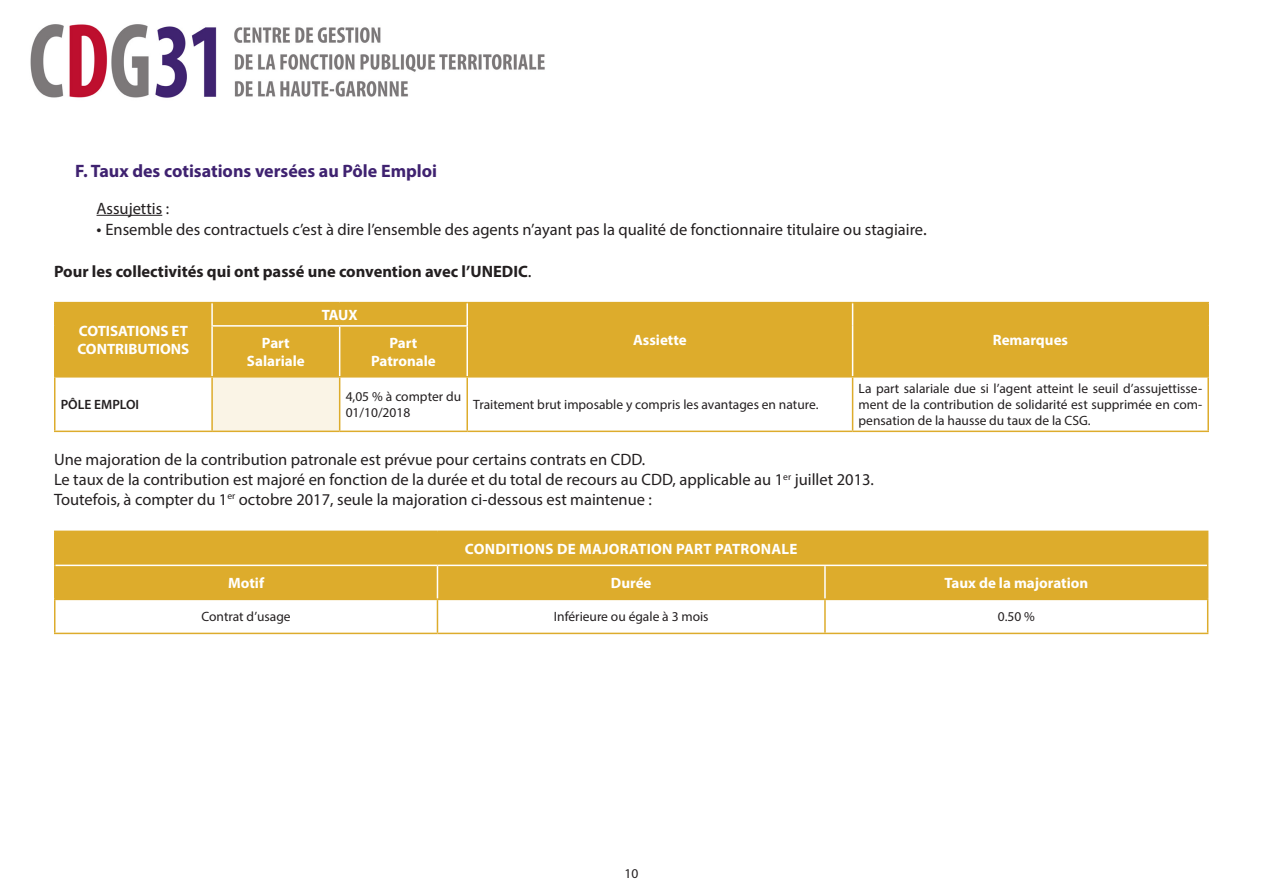
<style>
.page{position:relative;width:1263px;height:893px;background:#fff}
.page>*{position:absolute;margin:0;border:0;box-sizing:border-box;transform-origin:0 0}
.t1{font:700 18px "Myriad Pro";color:#3f2270}
.t2{font:16.5px "Myriad Pro";color:#231f20}
.t3{font:700 16.5px "Myriad Pro";color:#231f20}
.t4{font:700 15px/18px "Myriad Pro";color:#fff}
.t5{font:700 15px "Myriad Pro";letter-spacing:.02em;color:#fff}
.t6{font:13.5px/16.2px "Myriad Pro";color:#231f20}
.t7{font:600 13.5px "Myriad Pro";color:#231f20}
.s1{font-size:18px}
.s2{font-weight:400;font-size:18px}
</style>
<div class="page">
<img style="left:30px;top:24px;width:515px;height:74px">
<hr style="left:97px;top:215px;width:65px;height:1px;background:#231f20">
<div style="left:56px;top:303px;width:1151px;height:73px;background:#ddac2c"></div>
<div style="left:212px;top:377px;width:128px;height:54px;background:#faf4e6"></div>
<hr style="left:54px;top:302px;width:158px;height:1px;background:#ddac2c">
<hr style="left:54px;top:303px;width:2px;height:23px;background:#ddac2c">
<hr style="left:54px;top:326px;width:2px;height:50px;background:#ddac2c">
<hr style="left:212px;top:302px;width:128px;height:1px;background:#ddac2c">
<hr style="left:340px;top:302px;width:127px;height:1px;background:#ddac2c">
<hr style="left:467px;top:302px;width:386px;height:1px;background:#ddac2c">
<hr style="left:853px;top:302px;width:356px;height:1px;background:#ddac2c">
<hr style="left:1207px;top:303px;width:2px;height:23px;background:#ddac2c">
<hr style="left:1207px;top:326px;width:2px;height:50px;background:#ddac2c">
<hr style="left:211px;top:303px;width:2px;height:22px;background:#fff">
<hr style="left:466px;top:303px;width:2px;height:22px;background:#fff">
<svg style="left:852px;top:303px;width:1px;height:23px"></svg>
<hr style="left:852px;top:326px;width:1px;height:50px;background:#fff">
<hr style="left:211px;top:325px;width:129px;height:2px;background:#fff">
<hr style="left:211px;top:327px;width:2px;height:49px;background:#fff">
<hr style="left:340px;top:325px;width:128px;height:2px;background:#fff">
<hr style="left:339px;top:327px;width:1px;height:49px;background:#fff">
<hr style="left:466px;top:327px;width:2px;height:49px;background:#fff">
<hr style="left:54px;top:376px;width:158px;height:2px;background:#ddac2c">
<hr style="left:54px;top:378px;width:2px;height:53px;background:#ddac2c">
<hr style="left:212px;top:376px;width:128px;height:2px;background:#ddac2c">
<hr style="left:211px;top:378px;width:2px;height:53px;background:#ddac2c">
<hr style="left:340px;top:376px;width:127px;height:2px;background:#ddac2c">
<hr style="left:339px;top:378px;width:1px;height:53px;background:#ddac2c">
<hr style="left:467px;top:376px;width:386px;height:2px;background:#ddac2c">
<hr style="left:466px;top:378px;width:2px;height:53px;background:#ddac2c">
<hr style="left:853px;top:376px;width:356px;height:2px;background:#ddac2c">
<hr style="left:852px;top:378px;width:1px;height:53px;background:#ddac2c">
<hr style="left:1207px;top:378px;width:2px;height:53px;background:#ddac2c">
<hr style="left:54px;top:431px;width:158px;height:1px;background:#ddac2c">
<hr style="left:212px;top:431px;width:128px;height:1px;background:#ddac2c">
<hr style="left:340px;top:431px;width:127px;height:1px;background:#ddac2c">
<hr style="left:467px;top:431px;width:386px;height:1px;background:#ddac2c">
<hr style="left:853px;top:431px;width:356px;height:1px;background:#ddac2c">
<div style="left:56px;top:532px;width:1151px;height:67px;background:#ddac2c"></div>
<hr style="left:54px;top:531px;width:383px;height:1px;background:#ddac2c">
<hr style="left:54px;top:532px;width:2px;height:33px;background:#ddac2c">
<hr style="left:437px;top:531px;width:388px;height:1px;background:#ddac2c">
<hr style="left:825px;top:531px;width:383px;height:1px;background:#ddac2c">
<hr style="left:54px;top:565px;width:2px;height:34px;background:#ddac2c">
<hr style="left:1207px;top:532px;width:1px;height:33px;background:#ddac2c">
<hr style="left:1207px;top:565px;width:1px;height:34px;background:#ddac2c">
<hr style="left:56px;top:565px;width:381px;height:1px;background:#fff">
<hr style="left:437px;top:565px;width:388px;height:1px;background:#fff">
<hr style="left:825px;top:565px;width:382px;height:1px;background:#fff">
<hr style="left:824px;top:566px;width:2px;height:33px;background:#fff">
<hr style="left:437px;top:566px;width:1px;height:33px;background:#fff">
<hr style="left:54px;top:599px;width:383px;height:1px;background:#ddac2c">
<hr style="left:54px;top:600px;width:2px;height:33px;background:#ddac2c">
<hr style="left:437px;top:599px;width:388px;height:1px;background:#ddac2c">
<hr style="left:437px;top:600px;width:1px;height:33px;background:#ddac2c">
<hr style="left:825px;top:599px;width:383px;height:1px;background:#ddac2c">
<hr style="left:824px;top:600px;width:2px;height:33px;background:#ddac2c">
<hr style="left:1207px;top:600px;width:1px;height:33px;background:#ddac2c">
<hr style="left:54px;top:633px;width:383px;height:1px;background:#ddac2c">
<hr style="left:437px;top:633px;width:388px;height:1px;background:#ddac2c">
<hr style="left:825px;top:633px;width:383px;height:1px;background:#ddac2c">
<p class="t1" style="left:75px;top:160px;width:363px">F. Taux des cotisations versées au Pôle Emploi</p>
<p class="t2" style="left:97px;top:198px;width:74px">Assujettis :</p>
<p class="t2" style="left:97px;top:220px;width:832px"><span class="s1">•</span> Ensemble des contractuels c’est à dire l’ensemble des agents n’ayant pas la qualité de fonctionnaire titulaire ou stagiaire<span class="s1">.</span></p>
<p class="t3" style="left:54px;top:260px;width:479px">Pour les collectivités qui ont passé une convention avec l’UNEDIC<span class="s2">.</span></p>
<p class="t4" style="left:77px;top:322px;width:113px">COTISATIONS ET<br>CONTRIBUTIONS</p>
<p class="t4" style="left:322px;top:305px;width:37px">TAUX</p>
<p class="t4" style="left:262px;top:333px;width:29px">Part</p>
<p class="t4" style="left:633px;top:331px;width:55px">Assiette</p>
<p class="t4" style="left:993px;top:331px;width:77px">Remarques</p>
<p class="t4" style="left:247px;top:351px;width:59px">Salariale</p>
<p class="t4" style="left:389px;top:333px;width:29px">Part</p>
<p class="t4" style="left:371px;top:351px;width:66px">Patronale</p>
<p class="t7" style="left:61px;top:396px;width:80px">PÔLE EMPLOI</p>
<p class="t6" style="left:346px;top:388px;width:117px">4,05 % à compter du<br>01/10/2018</p>
<p class="t6" style="left:473px;top:396px;width:347px">Traitement brut imposable y compris les avantages en nature.</p>
<p class="t6" style="left:859px;top:380px;width:345px;text-align:justify">La part salariale due si l’agent atteint le seuil d’assujettisse&shy;ment de la contribution de solidarité est supprimée en com&shy;pensation de la hausse du taux de la CSG.</p>
<p class="t2" style="left:54px;top:449px;width:593px">Une majoration de la contribution patronale est prévue pour certains contrats en CDD.</p>
<p class="t2" style="left:54px;top:469px;width:821px">Le taux de la contribution est majoré en fonction de la durée et du total de recours au CDD, applicable au 1<sup>er</sup> juillet 2013.</p>
<p class="t2" style="left:54px;top:489px;width:599px">Toutefois, à compter du 1<sup>er</sup> octobre 2017, seule la majoration ci-dessous est maintenue :</p>
<p class="t5" style="left:465px;top:539px;width:334px">CONDITIONS DE MAJORATION PART PATRONALE</p>
<p class="t4" style="left:228px;top:573px;width:38px">Motif</p>
<p class="t4" style="left:611px;top:573px;width:42px">Durée</p>
<p class="t4" style="left:944px;top:573px;width:145px">Taux de la majoration</p>
<p class="t6" style="left:201px;top:609px;width:91px">Contrat d’usage</p>
<p class="t6" style="left:554px;top:609px;width:156px">Inférieure ou égale à 3 mois</p>
<p class="t6" style="left:998px;top:609px;width:39px">0.50 %</p>
<p class="t6" style="left:624px;top:865px;width:15px">10</p>
</div>
